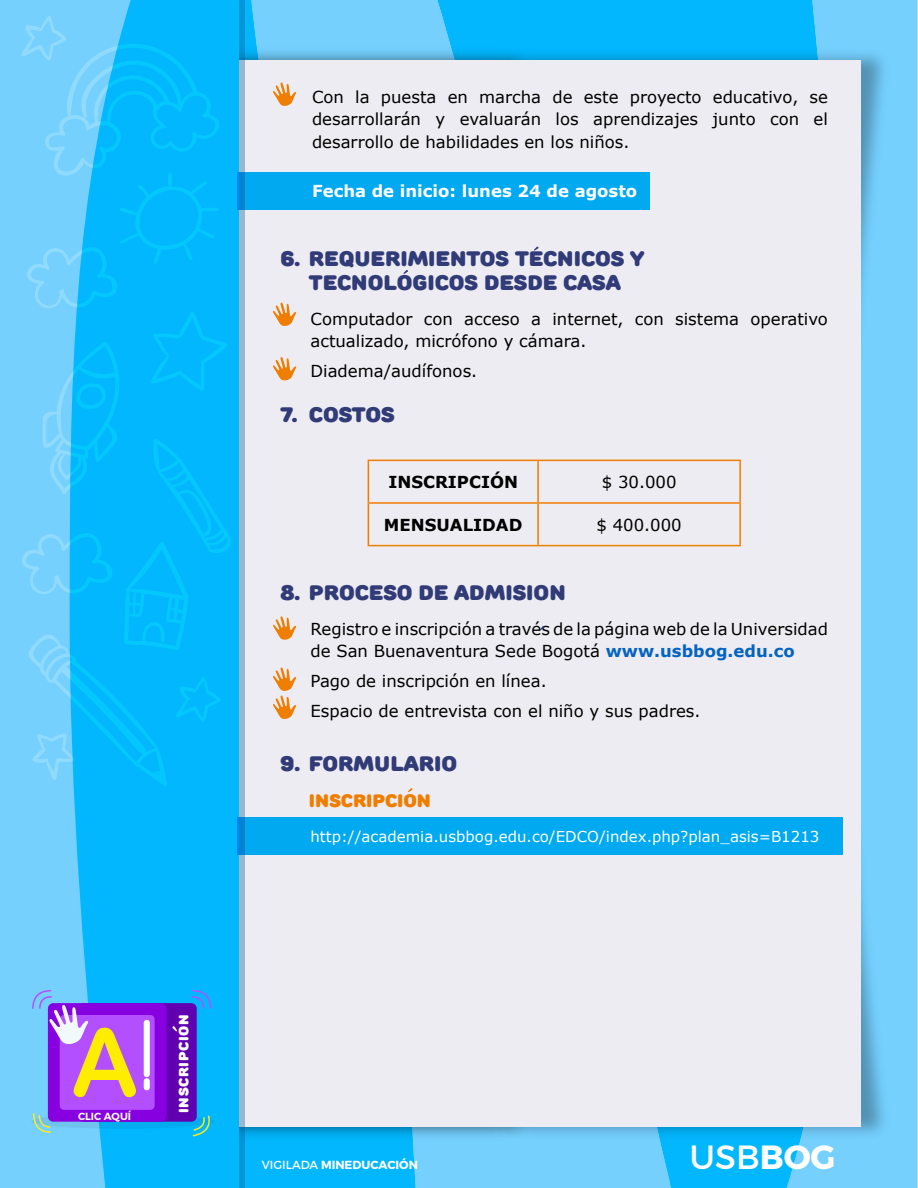
<style>
.page{position:relative;width:918px;height:1188px;background:#fff}
.page>*{position:absolute;margin:0;border:0;box-sizing:border-box;transform-origin:0 0}
.t1{font:33.6px "Montserrat";color:#fff}
.t2{font:900 21px/24px "Rounds";color:#313b77;text-align:center}
.t3{font:900 18px "Rounds";color:#ef7d00}
.t4{font:16.5px/22.5px "Verdana";color:#000;text-align:justify}
.t5{font:700 16.5px "Verdana";color:#fff}
.t6{font:700 16.5px "Verdana";color:#000}
.t7{font:15px "Verdana";color:#fff}
.t8{font:900 13.5px "Rounds";letter-spacing:.05em;color:#fff}
.t9{font:700 11.7px "Montserrat";color:#fff}
.t10{font:600 10.35px "Montserrat";color:#fff}
.s1{font-weight:700;color:#0563c1}
.s2{font-weight:400}
.s3{font-weight:700}
</style>
<div class="page">
<img style="left:570px;top:6px;width:348px;height:1176px">
<img style="left:244px;top:6px;width:326px;height:1176px">
<div style="left:114px;top:61px;width:746px;height:1066px;background:#edecf2"></div>
<svg style="left:238px;top:0;width:6px;height:1188px;background:#71b4d7"></svg>
<div style="left:0;top:0;width:238px;height:1188px;background:#02b7fe"></div>
<svg style="left:0;top:0;width:131px;height:1188px;fill:#75d0fe"></svg>
<svg style="left:21px;top:16px;width:210px;height:770px"></svg>
<div style="left:237px;top:818px;width:606px;height:37px;background:#01a9f1"></div>
<div style="left:237px;top:172px;width:413px;height:38px;background:#01a9f1"></div>
<hr style="left:368px;top:460px;width:170px;height:1px;background:#ef7d00">
<hr style="left:368px;top:461px;width:1px;height:41px;background:#ef7d00">
<hr style="left:538px;top:460px;width:203px;height:1px;background:#ef7d00">
<hr style="left:537px;top:461px;width:2px;height:41px;background:#ef7d00">
<hr style="left:739px;top:461px;width:2px;height:41px;background:#ef7d00">
<hr style="left:368px;top:502px;width:170px;height:2px;background:#ef7d00">
<hr style="left:368px;top:504px;width:1px;height:41px;background:#ef7d00">
<hr style="left:538px;top:502px;width:203px;height:2px;background:#ef7d00">
<hr style="left:537px;top:504px;width:2px;height:41px;background:#ef7d00">
<hr style="left:739px;top:504px;width:2px;height:41px;background:#ef7d00">
<hr style="left:368px;top:545px;width:170px;height:1px;background:#ef7d00">
<hr style="left:538px;top:545px;width:203px;height:1px;background:#ef7d00">
<svg style="left:404px;top:270px;width:4px;height:4px"></svg>
<svg style="left:408px;top:788px;width:4px;height:4px"></svg>
<svg style="left:273px;top:667px;width:23px;height:52px"></svg>
<svg style="left:273px;top:616px;width:23px;height:24px"></svg>
<svg style="left:273px;top:357px;width:23px;height:24px"></svg>
<svg style="left:273px;top:302px;width:23px;height:24px"></svg>
<svg style="left:273px;top:82px;width:23px;height:24px"></svg>
<div style="left:78px;top:1003px;width:119px;height:119px;background:#6100b0;border-radius:5px"></div>
<div style="left:48px;top:1003px;width:118px;height:119px;background:#8700e0;border-radius:5px"></div>
<div style="left:60px;top:1015px;width:95px;height:95px;background:#b34fff;border-radius:4px"></div>
<div style="left:144px;top:1020px;width:6px;height:57px;background:#fff;border-radius:3px"></div>
<div style="left:144px;top:1078px;width:6px;height:12px;background:#fff;border-radius:3px"></div>
<svg style="left:172px;top:1026px;width:5px;height:5px"></svg>
<svg style="left:31px;top:989px;width:105px;height:108px"></svg>
<svg style="left:191px;top:990px;width:21px;height:20px"></svg>
<svg style="left:31px;top:1112px;width:183px;height:25px"></svg>
<p class="t10" style="left:78px;top:1110px;width:55px">CLIC AQUÍ</p>
<p class="t8" style="left:175px;top:1113px;width:100px;rotate:-90deg">INSCRIPCION</p>
<p class="t4" style="left:312px;top:86px;width:518px">Con la puesta en marcha de este proyecto educativo, se desarrollarán y evaluarán los aprendizajes junto con el desarrollo de habilidades en los niños.</p>
<p class="t5" style="left:312px;top:180px;width:327px">Fecha de inicio: lunes 24 de agosto</p>
<p class="t2" style="left:280px;top:246px;width:366px">6. REQUERIMIENTOS TECNICOS Y<br>TECNOLOGICOS DESDE CASA</p>
<p class="t4" style="left:310px;top:308px;width:519px;text-indent:-30px">• Computador con acceso a internet, con sistema operativo actualizado, micrófono y cámara.</p>
<p class="t4" style="left:280px;top:360px;width:198px">• Diadema/audífonos.</p>
<p class="t2" style="left:280px;top:402px;width:116px">7. COSTOS</p>
<p class="t6" style="left:388px;top:471px;width:131px">INSCRIPCIÓN</p>
<p class="t4" style="left:602px;top:471px;width:76px">$ 30.000</p>
<p class="t6" style="left:384px;top:514px;width:140px">MENSUALIDAD</p>
<p class="t4" style="left:596px;top:514px;width:87px">$ 400.000</p>
<p class="t2" style="left:280px;top:580px;width:287px">8. PROCESO DE ADMISION</p>
<p class="t4" style="left:280px;top:618px;width:549px;text-align:center">• Registro e inscripción a través de la página web de la Universidad de San Buenaventura Sede Bogotá <span class="s1">www.usbbog.edu.co</span></p>
<p class="t4" style="left:280px;top:670px;width:268px">• Pago de inscripción en línea.</p>
<p class="t4" style="left:280px;top:700px;width:422px">• Espacio de entrevista con el niño y sus padres.</p>
<p class="t2" style="left:281px;top:751px;width:178px">9. FORMULARIO</p>
<p class="t3" style="left:309px;top:789px;width:124px">INSCRIPCION</p>
<p class="t7" style="left:311px;top:827px;width:510px">http://academia.usbbog.edu.co/EDCO/index.php?plan_asis=B1213</p>
<p class="t9" style="left:262px;top:1157px;width:158px"><span class="s2">VIGILADA</span> MINEDUCACIÓN</p>
<h1 class="t1" style="left:690px;top:1136px;width:147px">USB<span class="s3">BOG</span></h1>
</div>
